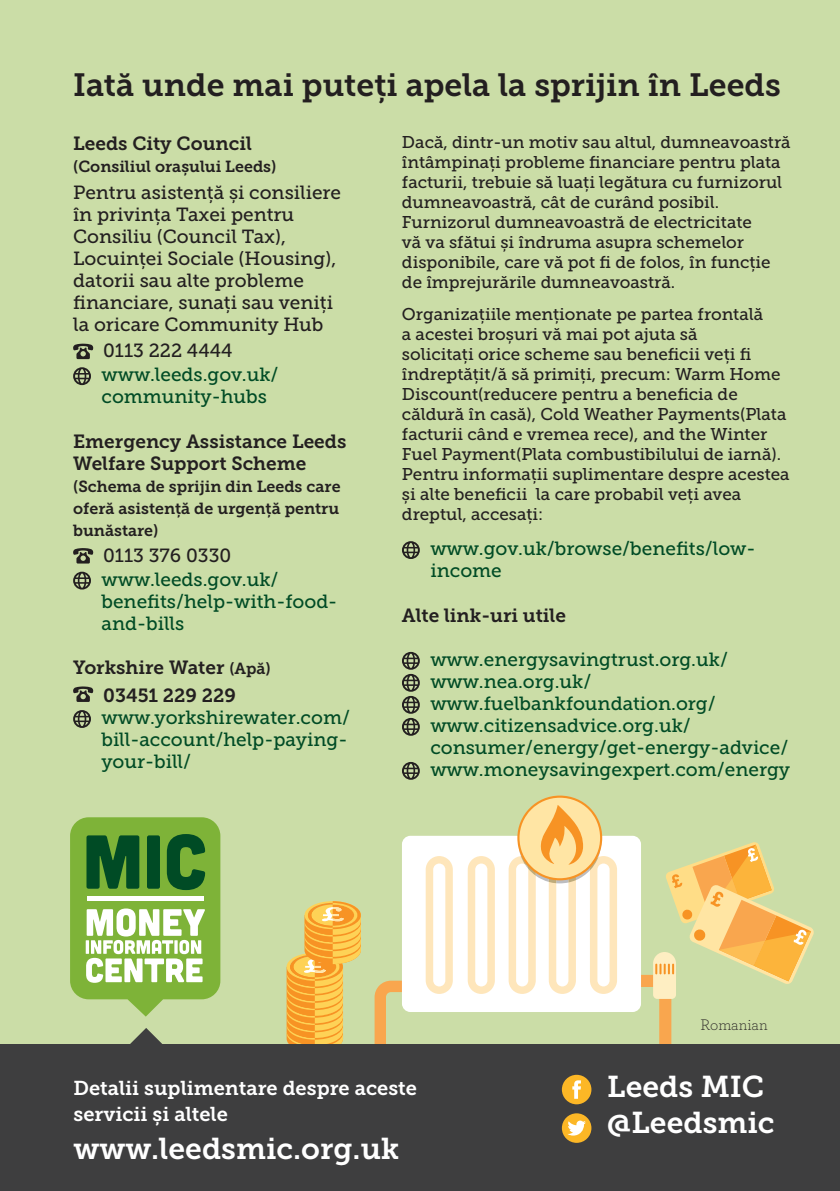
<style>
.page{position:relative;width:840px;height:1191px;background:#fff}
.page>*{position:absolute;margin:0;border:0;box-sizing:border-box;transform-origin:0 0}
.t1{font:32px "Museo Slab 700";color:#231f20}
.t2{font:30px "Museo Slab 700";color:#fff}
.t3{font:20px/26px "Museo Slab 700";color:#fff}
.t4{font:19px/22px "Museo Slab 500";color:#004b25}
.t5{font:19px/22px "Museo Slab 500";color:#231f20}
.t6{font:19px/22px "Museo Slab 700";color:#231f20}
.t7{font:17px/20px "Museo Slab 500";color:#231f20}
.t8{font:16px/22px "Museo Slab 700";color:#231f20;text-align:justify}
.t9{font:300 16px "Archer Pro";color:#231f20}
.s1{font-size:16px}
</style>
<div class="page">
<div style="left:0;top:0;width:839px;height:1044px;background:#cbdda7"></div>
<svg style="left:374px;top:980px;width:34px;height:64px;background:#dec580"></svg>
<div style="left:401px;top:835px;width:239px;height:177px;background:#fff;border-radius:8px"></div>
<svg style="left:425px;top:856px;width:27px;height:138px"></svg>
<svg style="left:467px;top:856px;width:27px;height:138px"></svg>
<svg style="left:508px;top:795px;width:108px;height:199px"></svg>
<div style="left:0;top:1044px;width:839px;height:147px;background:#3e3e3f"></div>
<svg style="left:73px;top:344px;width:20px;height:15px"></svg>
<svg style="left:73px;top:367px;width:18px;height:18px"></svg>
<svg style="left:73px;top:548px;width:20px;height:15px"></svg>
<svg style="left:73px;top:571px;width:18px;height:18px"></svg>
<svg style="left:73px;top:686px;width:20px;height:16px"></svg>
<svg style="left:73px;top:710px;width:18px;height:18px"></svg>
<svg style="left:70px;top:817px;width:150px;height:199px;background:#88b461"></svg>
<hr style="left:87px;top:896px;width:116px;height:4px;background:#fff">
<div style="left:561px;top:1113px;width:30px;height:29px;background:#fcb726;border-radius:50%"></div>
<svg style="left:568px;top:1120px;width:17px;height:15px"></svg>
<div style="left:561px;top:1074px;width:30px;height:30px;background:#fcb726;border-radius:50%"></div>
<svg style="left:572px;top:1080px;width:8px;height:18px"></svg>
<svg style="left:402px;top:541px;width:17px;height:18px"></svg>
<svg style="left:402px;top:652px;width:17px;height:84px"></svg>
<svg style="left:402px;top:762px;width:17px;height:18px"></svg>
<svg style="left:125px;top:1028px;width:42px;height:16px"></svg>
<svg style="left:634px;top:841px;width:180px;height:203px;background:#ded493"></svg>
<svg style="left:284px;top:899px;width:79px;height:145px;background:#ebc061"></svg>
<p class="t1" style="left:73px;top:67px;width:709px">Iată unde mai puteți apela la sprijin în Leeds</p>
<p class="t6" style="left:73px;top:132px;width:180px">Leeds City Council</p>
<p class="t8" style="left:73px;top:155px;width:205px">(Consiliul orașului Leeds)</p>
<p class="t5" style="left:73px;top:182px;width:269px">Pentru asistență și consiliere în privința Taxei pentru<br>Consiliu (Council Tax),<br>Locuinței Sociale (Housing), datorii sau alte probleme financiare, sunați sau veniți la oricare Community Hub</p>
<p class="t5" style="left:103px;top:340px;width:131px">0113 222 4444</p>
<p class="t4" style="left:101px;top:364px;width:178px">www.leeds.gov.uk/ community-hubs</p>
<p class="t6" style="left:73px;top:430px;width:275px">Emergency Assistance Leeds<br>Welfare Support Scheme</p>
<p class="t8" style="left:73px;top:475px;width:269px">(Schema de sprijin din Leeds care oferă asistență de urgență pentru bunăstare)</p>
<p class="t5" style="left:103px;top:544px;width:130px">0113 376 0330</p>
<p class="t4" style="left:101px;top:568px;width:237px">www.leeds.gov.uk/ benefits/help-with-food&shy;and-bills</p>
<p class="t6" style="left:73px;top:657px;width:199px">Yorkshire Water <span class="s1">(Apă)</span></p>
<p class="t6" style="left:103px;top:684px;width:134px">03451 229 229</p>
<p class="t4" style="left:101px;top:706px;width:250px">www.yorkshirewater.com/ bill-account/help-paying&shy;your-bill/</p>
<p class="t7" style="left:402px;top:132px;width:390px">Dacă, dintr-un motiv sau altul, dumneavoastră întâmpinați probleme financiare pentru plata facturii, trebuie să luați legătura cu furnizorul dumneavoastră, cât de curând posibil.<br>Furnizorul dumneavoastră de electricitate<br>vă va sfătui și îndruma asupra schemelor disponibile, care vă pot fi de folos, în funcție de împrejurările dumneavoastră.</p>
<p class="t7" style="left:402px;top:304px;width:389px">Organizațiile menționate pe partea frontală<br>a acestei broșuri vă mai pot ajuta să<br>solicitați orice scheme sau beneficii veți fi îndreptățit/ă să primiți, precum: Warm Home Discount(reducere pentru a beneficia de căldură în casă), Cold Weather Payments(Plata facturii când e vremea rece), and the Winter Fuel Payment(Plata combustibilului de iarnă).<br>Pentru informații suplimentare despre acestea și alte beneficii la care probabil veți avea dreptul, accesați:</p>
<p class="t4" style="left:430px;top:537px;width:326px">www.gov.uk/browse/benefits/low&shy;income</p>
<p class="t6" style="left:402px;top:604px;width:165px">Alte link-uri utile</p>
<p class="t4" style="left:430px;top:648px;width:299px">www.energysavingtrust.org.uk/</p>
<p class="t4" style="left:430px;top:670px;width:162px">www.nea.org.uk/</p>
<p class="t4" style="left:430px;top:692px;width:287px">www.fuelbankfoundation.org/</p>
<p class="t4" style="left:430px;top:714px;width:359px">www.citizensadvice.org.uk/ consumer/energy/get-energy-advice/</p>
<p class="t4" style="left:430px;top:758px;width:361px">www.moneysavingexpert.com/energy</p>
<p class="t3" style="left:73px;top:1075px;width:345px">Detalii suplimentare despre aceste servicii și altele</p>
<p class="t2" style="left:73px;top:1131px;width:327px">www.leedsmic.org.uk</p>
<p class="t9" style="left:700px;top:1014px;width:69px">Romanian</p>
<p class="t2" style="left:607px;top:1069px;width:158px">Leeds MIC</p>
<p class="t2" style="left:607px;top:1105px;width:169px">@Leedsmic</p>
</div>
